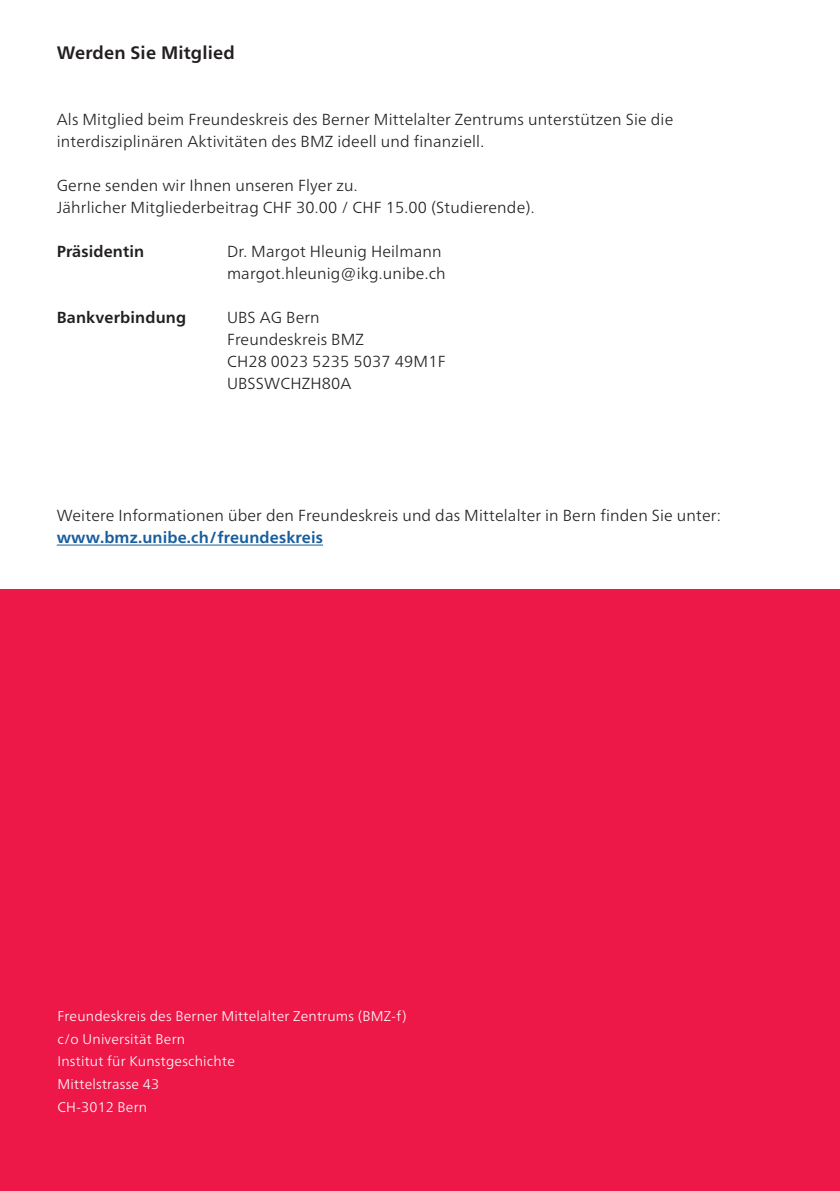
<style>
.page{position:relative;width:840px;height:1191px;background:#fff}
.page>*{position:absolute;margin:0;border:0;box-sizing:border-box;transform-origin:0 0}
.Absender_Rückseite{font:700 18px "Frutiger Neue LT Pro";letter-spacing:.01em;color:#231f20}
.Absender_Rückseite-2{font:300 16px/22px "Frutiger Neue LT Pro";letter-spacing:.01em;color:#231f20}
.Absender_Rückseite-3{font:700 16px "Frutiger Neue LT Pro";letter-spacing:.01em;color:#231f20}
.Absender_Rückseite-4{font:300 14px "Frutiger Neue LT Pro";letter-spacing:.015em;color:#fff}
.s1{font-weight:700;color:#175d9e}
</style>
<div class="page">
<div style="left:0;top:590px;width:839px;height:601px;background:#ed1748"></div>
<hr style="left:57px;top:544px;width:266px;height:1px;background:#175d9e">
<p class="Absender_Rückseite" style="left:57px;top:42px;width:179px">Werden Sie Mitglied</p>
<p class="Absender_Rückseite-2" style="left:57px;top:109px;width:617px">Als Mitglied beim Freundeskreis des Berner Mittelalter Zentrums unterstützen Sie die interdisziplinären Aktivitäten des BMZ ideell und finanziell.</p>
<p class="Absender_Rückseite-2" style="left:57px;top:175px;width:302px">Gerne senden wir Ihnen unseren Flyer zu.</p>
<p class="Absender_Rückseite-2" style="left:57px;top:197px;width:479px">Jährlicher Mitgliederbeitrag CHF 30.00 / CHF 15.00 (Studierende).</p>
<p class="Absender_Rückseite-3" style="left:57px;top:242px;width:89px">Präsidentin</p>
<p class="Absender_Rückseite-2" style="left:227px;top:241px;width:216px">Dr. Margot Hleunig Heilmann</p>
<p class="Absender_Rückseite-2" style="left:227px;top:263px;width:220px">margot.hleunig@ikg.unibe.ch</p>
<p class="Absender_Rückseite-3" style="left:57px;top:308px;width:131px">Bankverbindung</p>
<p class="Absender_Rückseite-2" style="left:227px;top:307px;width:94px">UBS AG Bern</p>
<p class="Absender_Rückseite-2" style="left:227px;top:329px;width:138px">Freundeskreis BMZ</p>
<p class="Absender_Rückseite-2" style="left:227px;top:351px;width:220px">CH28 0023 5235 5037 49M1F</p>
<p class="Absender_Rückseite-2" style="left:227px;top:373px;width:126px">UBSSWCHZH80A</p>
<p class="Absender_Rückseite-2" style="left:57px;top:505px;width:665px">Weitere Informationen über den Freundeskreis und das Mittelalter in Bern finden Sie unter: <span class="s1">www.bmz.unibe.ch/freundeskreis</span></p>
<p class="Absender_Rückseite-4" style="left:57px;top:1007px;width:350px">Freundeskreis des Berner Mittelalter Zentrums (BMZ-f)</p>
<p class="Absender_Rückseite-4" style="left:57px;top:1030px;width:129px">c/o Universität Bern</p>
<p class="Absender_Rückseite-4" style="left:57px;top:1052px;width:179px">Institut für Kunstgeschichte</p>
<p class="Absender_Rückseite-4" style="left:57px;top:1075px;width:103px">Mittelstrasse 43</p>
<p class="Absender_Rückseite-4" style="left:57px;top:1098px;width:91px">CH-3012 Bern</p>
</div>
